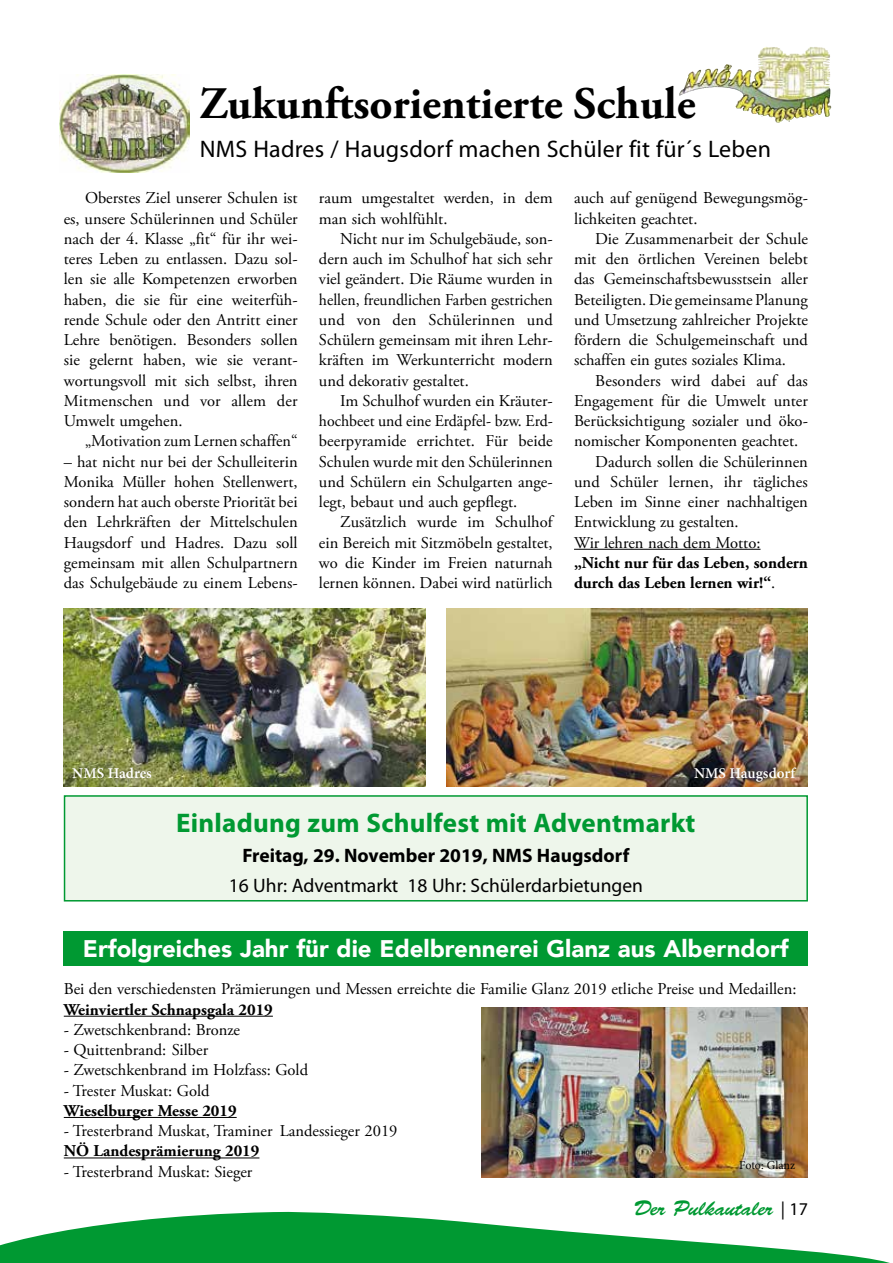
<style>
.page{position:relative;width:893px;height:1263px;background:#fff}
.page>*{position:absolute;margin:0;border:0;box-sizing:border-box;transform-origin:0 0}
.t1{font:700 45px "Adobe Garamond Pro";color:#000}
.t2{font:700 27px "Myriad Pro";letter-spacing:.01em;color:#009932}
.t3{font:900 24px "Avenir";color:#fff}
.t4{font:24px "Myriad Pro";letter-spacing:.01em;color:#000}
.t5{font:21px "Brush Script Std";color:#009932}
.t6{font:19.5px "Myriad Pro";color:#000}
.t7{font:700 19.5px "Myriad Pro";color:#000}
.t8{font:16.5px/20.2px "Adobe Garamond Pro";color:#000;text-align:justify}
.t9{font:700 16.5px/20.2px "Adobe Garamond Pro";color:#000}
.t10{font:600 15px "Minion Pro";color:#fff}
.t11{font:12px "Minion Pro";letter-spacing:-.005em;color:#000}
.s1{font-weight:400}
.s2{font-family:"Myriad Pro";font-size:18px;color:#000}
</style>
<div class="page">
<svg style="left:0;top:1211px;width:890px;height:52px;fill:#009932"></svg>
<hr style="left:64px;top:1016px;width:209px;height:1px;background:#000">
<hr style="left:64px;top:1117px;width:173px;height:1px;background:#000">
<hr style="left:64px;top:1157px;width:195px;height:1px;background:#000">
<div style="left:64px;top:931px;width:744px;height:34px;background:#009932"></div>
<hr style="left:574px;top:549px;width:186px;height:1px;background:#000">
<img style="left:60px;top:74px;width:129px;height:98px">
<img style="left:729px;top:47px;width:94px;height:36px">
<div style="left:65px;top:796px;width:742px;height:105px;background:#eef6eb"></div>
<div style="left:64px;top:795px;width:744px;height:106px;border:2px solid #009932"></div>
<img style="left:446px;top:608px;width:362px;height:179px">
<img style="left:481px;top:1008px;width:327px;height:170px">
<img style="left:64px;top:608px;width:361px;height:179px">
<h1 class="t1" style="left:200px;top:77px;width:497px">Zukunftsorientierte Schule</h1>
<h3 class="t4" style="left:200px;top:136px;width:573px">NMS Hadres / Haugsdorf machen Schüler fit für´s Leben</h3>
<p class="t8" style="left:64px;top:189px;width:235px;text-indent:21px">Oberstes Ziel unserer Schulen ist es, unsere Schülerinnen und Schüler nach der 4. Klasse „fit“ für ihr wei&shy;teres Leben zu entlassen. Dazu sol&shy;len sie alle Kompetenzen erworben haben, die sie für eine weiterfüh&shy;rende Schule oder den Antritt einer Lehre benötigen. Besonders sollen sie gelernt haben, wie sie verant&shy;wortungsvoll mit sich selbst, ihren Mitmenschen und vor allem der Umwelt umgehen.</p>
<p class="t8" style="left:85px;top:432px;width:214px">„Motivation zum Lernen schaffen“</p>
<p class="t8" style="left:64px;top:452px;width:235px">– hat nicht nur bei der Schulleiterin Monika Müller hohen Stellenwert, sondern hat auch oberste Priorität bei den Lehrkräften der Mittelschulen Haugsdorf und Hadres. Dazu soll gemeinsam mit allen Schulpartnern das Schulgebäude zu einem Lebens-</p>
<p class="t8" style="left:319px;top:189px;width:235px">raum umgestaltet werden, in dem man sich wohlfühlt.</p>
<p class="t8" style="left:319px;top:229px;width:235px;text-indent:21px">Nicht nur im Schulgebäude, son&shy;dern auch im Schulhof hat sich sehr viel geändert. Die Räume wurden in hellen, freundlichen Farben gestrichen und von den Schülerinnen und Schülern gemeinsam mit ihren Lehr&shy;kräften im Werkunterricht modern und dekorativ gestaltet.</p>
<p class="t8" style="left:319px;top:391px;width:235px;text-indent:21px">Im Schulhof wurden ein Kräuter&shy;hochbeet und eine Erdäpfel- bzw. Erd&shy;beerpyramide errichtet. Für beide Schulen wurde mit den Schülerinnen und Schülern ein Schulgarten ange&shy;legt, bebaut und auch gepflegt.</p>
<p class="t8" style="left:319px;top:513px;width:235px;text-indent:21px">Zusätzlich wurde im Schulhof ein Bereich mit Sitzmöbeln gestaltet, wo die Kinder im Freien naturnah lernen können. Dabei wird natürlich</p>
<p class="t8" style="left:574px;top:189px;width:235px">auch auf genügend Bewegungsmög&shy;lichkeiten geachtet.</p>
<p class="t8" style="left:574px;top:229px;width:235px;text-indent:21px">Die Zusammenarbeit der Schule mit den örtlichen Vereinen belebt das Gemeinschaftsbewusstsein aller Beteiligten. Die gemeinsame Planung und Umsetzung zahlreicher Projekte fördern die Schulgemeinschaft und schaffen ein gutes soziales Klima.</p>
<p class="t8" style="left:595px;top:371px;width:214px">Besonders wird dabei auf das</p>
<p class="t8" style="left:574px;top:391px;width:235px">Engagement für die Umwelt unter</p>
<p class="t8" style="left:574px;top:411px;width:235px">Berücksichtigung sozialer und öko-</p>
<p class="t8" style="left:574px;top:431px;width:226px">nomischer Komponenten geachtet.</p>
<p class="t8" style="left:595px;top:452px;width:214px">Dadurch sollen die Schülerinnen</p>
<p class="t8" style="left:574px;top:472px;width:235px">und Schüler lernen, ihr tägliches</p>
<p class="t8" style="left:574px;top:492px;width:235px">Leben im Sinne einer nachhaltigen</p>
<p class="t8" style="left:574px;top:512px;width:166px">Entwicklung zu gestalten.</p>
<p class="t8" style="left:574px;top:533px;width:188px">Wir lehren nach dem Motto:</p>
<p class="t9" style="left:574px;top:553px;width:235px">„Nicht nur für das Leben, sondern durch das Leben lernen wir!“<span class="s1">.</span></p>
<p class="t10" style="left:72px;top:763px;width:81px">NMS Hadres</p>
<p class="t10" style="left:694px;top:763px;width:103px">NMS Haugsdorf</p>
<h2 class="t2" style="left:176px;top:807px;width:521px">Einladung zum Schulfest mit Adventmarkt</h2>
<p class="t7" style="left:242px;top:844px;width:389px">Freitag, 29. November 2019, NMS Haugsdorf</p>
<p class="t6" style="left:229px;top:874px;width:416px">16 Uhr: Adventmarkt 18 Uhr: Schülerdarbietungen</p>
<h3 class="t3" style="left:83px;top:928px;width:707px">Erfolgreiches Jahr für die Edelbrennerei Glanz aus Alberndorf</h3>
<p class="t8" style="left:64px;top:979px;width:734px">Bei den verschiedensten Prämierungen und Messen erreichte die Familie Glanz 2019 etliche Preise und Medaillen:</p>
<p class="t9" style="left:64px;top:999px;width:211px">Weinviertler Schnapsgala 2019</p>
<p class="t8" style="left:64px;top:1020px;width:178px">- Zwetschkenbrand: Bronze</p>
<p class="t8" style="left:64px;top:1040px;width:146px">- Quittenbrand: Silber</p>
<p class="t8" style="left:64px;top:1060px;width:246px">- Zwetschkenbrand im Holzfass: Gold</p>
<p class="t8" style="left:64px;top:1081px;width:147px">- Trester Muskat: Gold</p>
<p class="t9" style="left:64px;top:1101px;width:174px">Wieselburger Messe 2019</p>
<p class="t8" style="left:64px;top:1121px;width:335px">- Tresterbrand Muskat, Traminer Landessieger 2019</p>
<p class="t9" style="left:64px;top:1141px;width:197px">NÖ Landesprämierung 2019</p>
<p class="t8" style="left:64px;top:1162px;width:190px">- Tresterbrand Muskat: Sieger</p>
<p class="t11" style="left:739px;top:1157px;width:57px">Foto: Glanz</p>
<p class="t5" style="left:634px;top:1196px;width:176px">Der Pulkautaler <span class="s2">| 17</span></p>
</div>
